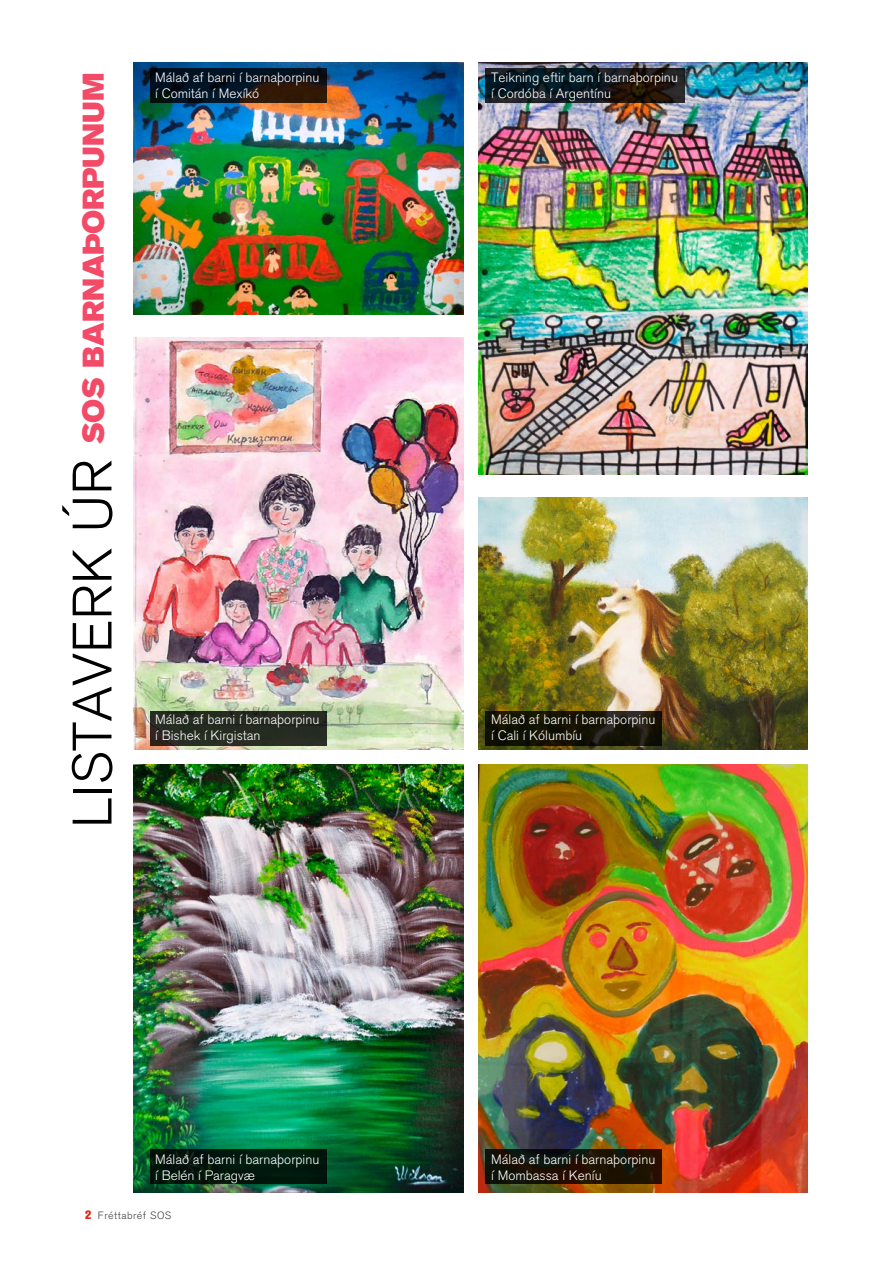
<style>
.page{position:relative;width:893px;height:1263px;background:#fff}
.page>*{position:absolute;margin:0;border:0;box-sizing:border-box;transform-origin:0 0}
.t1{font:29.7px "Akzidenz Grotesk BEIS Super";color:#f24a67}
.t2{font:300 13.5px/16.2px "Akzidenz Grotesk BEIS";color:#fff}
.t3{font:300 10.5px "Akzidenz Grotesk BEIS";letter-spacing:.05em;color:#3e3e3d}
.s1{font-family:"Akzidenz Grotesk BEIS";font-weight:300;font-size:54.9px;color:#000}
.s2{font-weight:800;font-size:12px;color:#dc291a}
</style>
<div class="page">
<img style="left:133px;top:63px;width:330px;height:252px">
<img style="left:478px;top:764px;width:330px;height:429px">
<img style="left:478px;top:63px;width:330px;height:412px">
<img style="left:133px;top:337px;width:330px;height:412px">
<img style="left:133px;top:764px;width:330px;height:429px">
<img style="left:478px;top:497px;width:330px;height:252px">
<svg style="left:150px;top:68px;width:177px;height:34px;background:#0d1318"></svg>
<div style="left:150px;top:711px;width:177px;height:34px;background:#262b21"></div>
<div style="left:150px;top:1149px;width:177px;height:34px;background:#00170c"></div>
<svg style="left:485px;top:68px;width:200px;height:34px;background:#12191c"></svg>
<svg style="left:485px;top:711px;width:177px;height:34px;background:#161407"></svg>
<svg style="left:485px;top:1149px;width:177px;height:34px;background:#191105"></svg>
<h1 class="t1" style="left:76px;top:828px;width:757px;rotate:-90deg"><span class="s1">LISTAVERK úr</span> SOS Barnaþorpunum</h1>
<p class="t2" style="left:155px;top:69px;width:166px">Málað af barni í barnaþorpinu í Comitán í Mexíkó</p>
<p class="t2" style="left:491px;top:69px;width:188px">Teikning eftir barn í barnaþorpinu í Cordóba í Argentínu</p>
<p class="t2" style="left:155px;top:711px;width:166px">Málað af barni í barnaþorpinu í Bishek í Kirgistan</p>
<p class="t2" style="left:491px;top:711px;width:166px">Málað af barni í barnaþorpinu í Cali í Kólumbíu</p>
<p class="t2" style="left:155px;top:1151px;width:166px">Málað af barni í barnaþorpinu í Belén í Paragvæ</p>
<p class="t3" style="left:85px;top:1210px;width:88px"><span class="s2">2</span> Fréttabréf SOS</p>
<p class="t2" style="left:491px;top:1151px;width:166px">Málað af barni í barnaþorpinu í Mombassa í Keníu</p>
</div>
